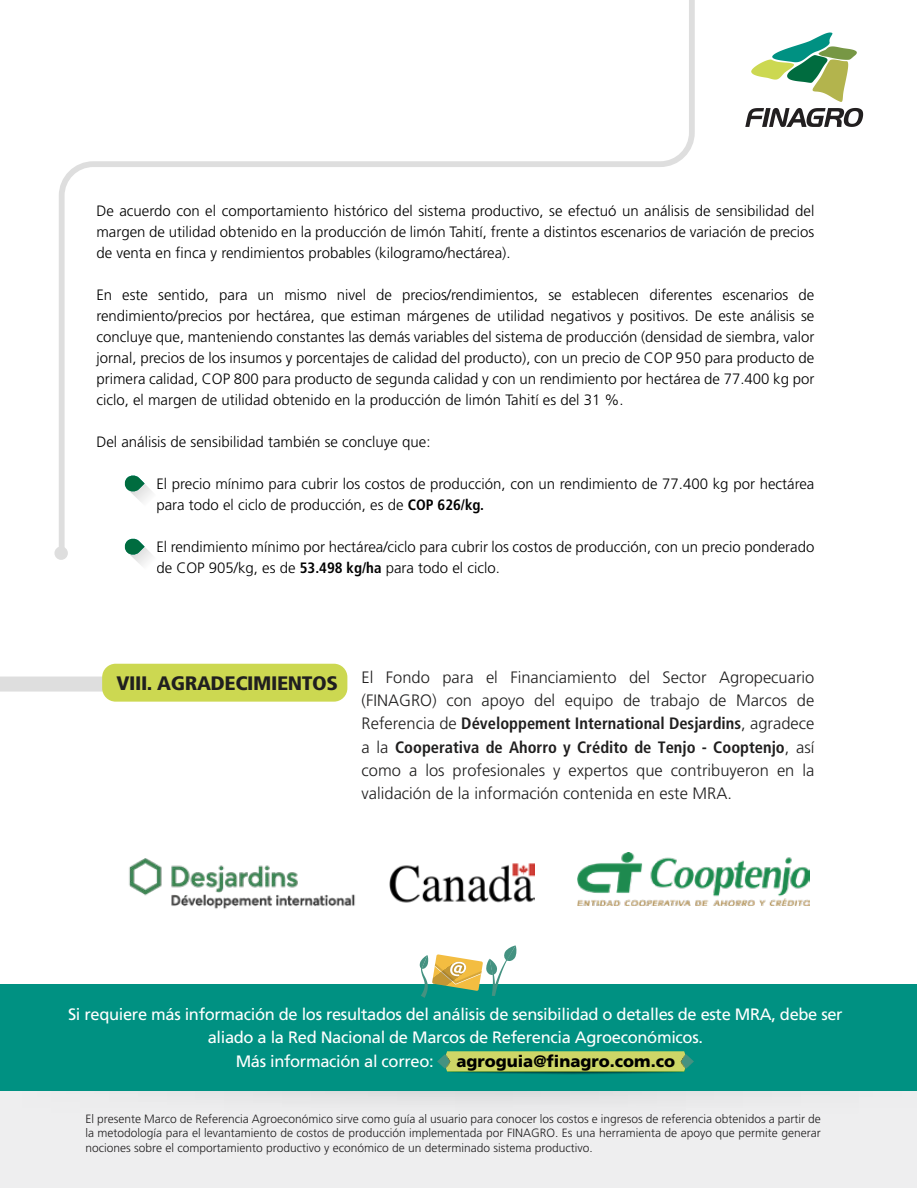
<style>
.page{position:relative;width:918px;height:1188px;background:#fff}
.page>*{position:absolute;margin:0;border:0;box-sizing:border-box;transform-origin:0 0}
.t1{font:900 condensed 19.5px "Frutiger";letter-spacing:-.02em;color:#201f1f;scale:1.1 1}
.t2{font:300 16.5px/23.2px "Frutiger";color:#201f1f;text-align:justify}
.t3{font:16.5px "Frutiger";letter-spacing:-.02em;color:#fff}
.t4{font:900 16.5px "Frutiger";color:#000}
.t5{font:300 15px/21px "Frutiger";color:#000;text-align:justify}
.t6{font:300 12px/14.4px "Frutiger";color:#211f20;text-align:justify}
.s1{font-weight:700;font-stretch:condensed}
</style>
<div class="page">
<div style="left:0;top:1074px;width:916px;height:114px;background:#eeeeef"></div>
<div style="left:0;top:985px;width:917px;height:106px;background:#009182"></div>
<svg style="left:195px;top:1051px;width:722px;height:68px"></svg>
<svg style="left:419px;top:945px;width:98px;height:53px"></svg>
<svg style="left:751px;top:33px;width:106px;height:69px"></svg>
<svg style="left:745px;top:108px;width:118px;height:19px"></svg>
<svg style="left:59px;top:0;width:636px;height:547px"></svg>
<svg style="left:124px;top:475px;width:33px;height:32px"></svg>
<svg style="left:124px;top:538px;width:33px;height:28px"></svg>
<div style="left:54px;top:546px;width:14px;height:14px;background:#dedede;border-radius:50%"></div>
<div style="left:0;top:677px;width:176px;height:15px;background:#dedede"></div>
<div style="left:102px;top:664px;width:245px;height:38px;background:#ccd851;border-radius:13px"></div>
<img style="left:578px;top:853px;width:231px;height:53px">
<img style="left:129px;top:858px;width:226px;height:51px">
<img style="left:389px;top:863px;width:145px;height:40px">
<p class="t5" style="left:96px;top:200px;width:720px">De acuerdo con el comportamiento histórico del sistema productivo, se efectuó un análisis de sensibilidad del margen de utilidad obtenido en la producción de limón Tahití, frente a distintos escenarios de variación de precios de venta en finca y rendimientos probables (kilogramo/hectárea).</p>
<p class="t5" style="left:96px;top:284px;width:720px">En este sentido, para un mismo nivel de precios/rendimientos, se establecen diferentes escenarios de rendimiento/precios por hectárea, que estiman márgenes de utilidad negativos y positivos. De este análisis se concluye que, manteniendo constantes las demás variables del sistema de producción (densidad de siembra, valor jornal, precios de los insumos y porcentajes de calidad del producto), con un precio de COP 950 para producto de primera calidad, COP 800 para producto de segunda calidad y con un rendimiento por hectárea de 77.400 kg por ciclo, el margen de utilidad obtenido en la producción de limón Tahití es del 31 %.</p>
<p class="t5" style="left:96px;top:431px;width:336px">Del análisis de sensibilidad también se concluye que:</p>
<p class="t5" style="left:156px;top:473px;width:660px">El precio mínimo para cubrir los costos de producción, con un rendimiento de 77.400 kg por hectárea para todo el ciclo de producción, es de <span class="s1">COP 626/kg.</span></p>
<p class="t5" style="left:156px;top:536px;width:660px">El rendimiento mínimo por hectárea/ciclo para cubrir los costos de producción, con un precio ponderado de COP 905/kg, es de <span class="s1">53.498 kg/ha</span> para todo el ciclo.</p>
<h1 class="t1" style="left:116px;top:672px;width:203px">VIII. AGRADECIMIENTOS</h1>
<p class="t2" style="left:362px;top:666px;width:454px">El Fondo para el Financiamiento del Sector Agropecuario (FINAGRO) con apoyo del equipo de trabajo de Marcos de Referencia de <span class="s1">Développement International Desjardins</span>, agradece a la <span class="s1">Cooperativa de Ahorro y Crédito de Tenjo - Cooptenjo</span>, así como a los profesionales y expertos que contribuyeron en la validación de la información contenida en este MRA.</p>
<p class="t3" style="left:68px;top:1005px;width:776px">Si requiere más información de los resultados del análisis de sensibilidad o detalles de este MRA, debe ser</p>
<p class="t3" style="left:208px;top:1028px;width:497px">aliado a la Red Nacional de Marcos de Referencia Agroeconómicos.</p>
<p class="t3" style="left:236px;top:1051px;width:200px">Más información al correo:</p>
<p class="t4" style="left:456px;top:1051px;width:220px">agroguia@finagro.com.co</p>
<p class="t6" style="left:85px;top:1112px;width:737px">El presente Marco de Referencia Agroeconómico sirve como guía al usuario para conocer los costos e ingresos de referencia obtenidos a partir de la metodología para el levantamiento de costos de producción implementada por FINAGRO. Es una herramienta de apoyo que permite generar nociones sobre el comportamiento productivo y económico de un determinado sistema productivo.</p>
</div>
